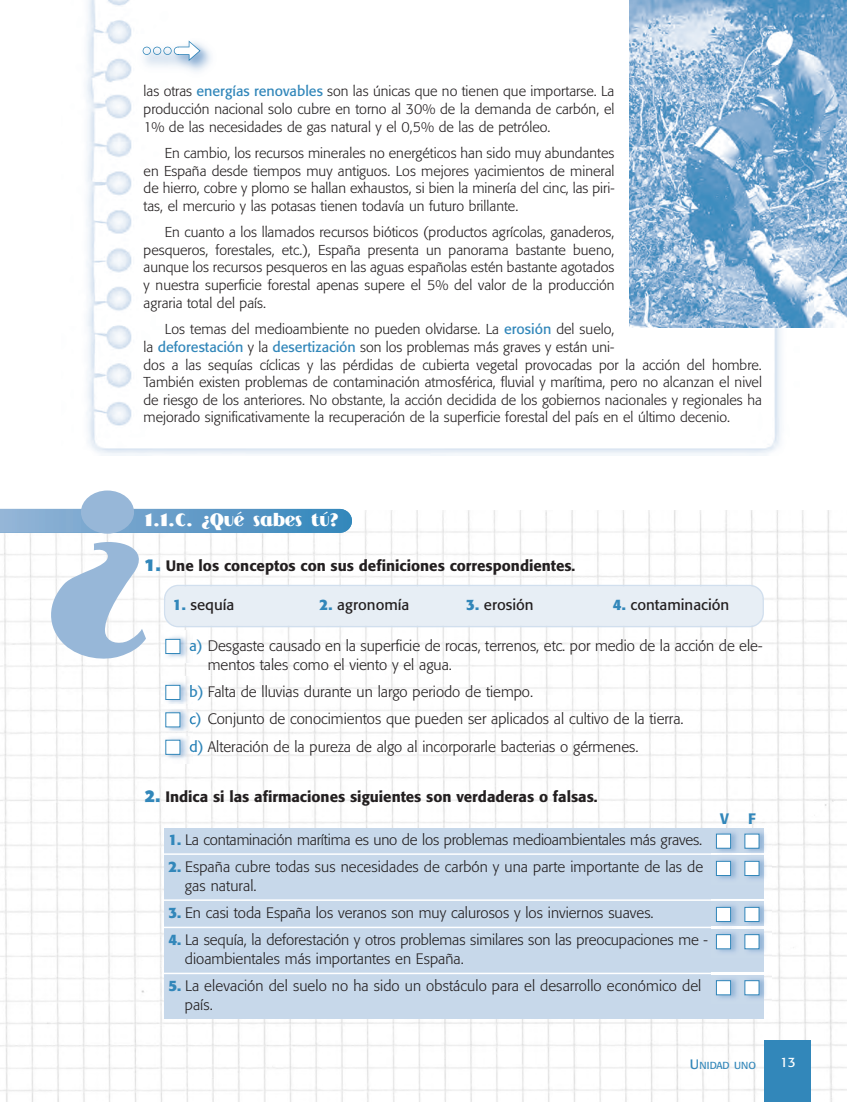
<style>
.page{position:relative;width:847px;height:1102px;background:#fff}
.page>*{position:absolute;margin:0;border:0;box-sizing:border-box;transform-origin:0 0}
.t1{font:700 264.3px "Camion";color:#97b7d8}
.t2{font:700 21px "Camion";color:#fff}
.t3{font:300 15px/18.8px "Formata";color:#231f20}
.t4{font:500 15px "Formata";color:#231f20}
.t5{font:15px "Formata";color:#231f20}
.t6{font:500 15px "Formata";color:#3287ba}
.t7{font:300 14.25px/17.7px "Formata";color:#231f20;text-align:justify}
.t8{font:13.5px "Formata";color:#fff}
.t9{font:10.2px "Formata";letter-spacing:.01em;color:#3287ba}
.s1{font-weight:400;color:#3287ba}
.s2{font-family:"Hammond";font-weight:400;font-size:18px;color:#3287ba}
.s3{font-weight:700;color:#3287ba}
.s4{font-size:13.5px}
</style>
<div class="page">
<img style="left:1px;top:510px;width:845px;height:591px">
<div style="left:764px;top:1040px;width:46px;height:61px;background:#3287ba"></div>
<img style="left:86px;top:0;width:719px;height:455px">
<svg style="left:339px;top:509px;width:13px;height:24px"></svg>
<div style="left:164px;top:828px;width:599px;height:190px;background:#c7d8ea"></div>
<hr style="left:164px;top:853px;width:599px;height:1px;background:#fff">
<hr style="left:164px;top:899px;width:599px;height:1px;background:#fff">
<hr style="left:164px;top:926px;width:599px;height:2px;background:#fff">
<hr style="left:164px;top:972px;width:599px;height:2px;background:#fff">
<img style="left:711px;top:825px;width:29px;height:27px">
<div style="left:716px;top:834px;width:14px;height:13px;background:#fff"></div>
<img style="left:743px;top:825px;width:28px;height:27px">
<div style="left:745px;top:834px;width:13px;height:13px;background:#fff"></div>
<div style="left:744px;top:833px;width:15px;height:15px;border:1px solid #3287ba"></div>
<img style="left:715px;top:859px;width:22px;height:20px">
<div style="left:716px;top:861px;width:14px;height:14px;background:#fff"></div>
<div style="left:716px;top:861px;width:14px;height:14px;border:1px solid #3287ba"></div>
<img style="left:744px;top:857px;width:27px;height:27px">
<svg style="left:711px;top:852px;width:60px;height:5px"></svg>
<div style="left:745px;top:861px;width:13px;height:14px;background:#fff"></div>
<div style="left:744px;top:861px;width:15px;height:14px;border:1px solid #3287ba"></div>
<img style="left:711px;top:900px;width:52px;height:25px">
<div style="left:716px;top:907px;width:14px;height:14px;background:#fff"></div>
<div style="left:716px;top:907px;width:14px;height:14px;border:1px solid #3287ba"></div>
<img style="left:763px;top:898px;width:8px;height:28px">
<div style="left:745px;top:907px;width:13px;height:14px;background:#fff"></div>
<div style="left:744px;top:907px;width:15px;height:14px;border:1px solid #3287ba"></div>
<img style="left:715px;top:932px;width:22px;height:20px">
<div style="left:716px;top:935px;width:14px;height:13px;background:#fff"></div>
<div style="left:716px;top:934px;width:14px;height:15px;border:1px solid #3287ba"></div>
<img style="left:744px;top:930px;width:27px;height:27px">
<svg style="left:711px;top:926px;width:60px;height:4px"></svg>
<div style="left:745px;top:935px;width:13px;height:13px;background:#fff"></div>
<div style="left:744px;top:934px;width:15px;height:15px;border:1px solid #3287ba"></div>
<img style="left:711px;top:974px;width:29px;height:25px">
<div style="left:716px;top:981px;width:14px;height:13px;background:#fff"></div>
<div style="left:716px;top:980px;width:14px;height:15px;border:1px solid #3287ba"></div>
<img style="left:743px;top:972px;width:28px;height:31px">
<svg style="left:743px;top:972px;width:20px;height:2px"></svg>
<div style="left:745px;top:981px;width:13px;height:13px;background:#fff"></div>
<div style="left:744px;top:980px;width:15px;height:15px;border:1px solid #3287ba"></div>
<img style="left:629px;top:0;width:217px;height:327px">
<img style="left:136px;top:34px;width:84px;height:46px">
<img style="left:168px;top:35px;width:44px;height:38px">
<svg style="left:174px;top:40px;width:26px;height:21px"></svg>
<div style="left:153px;top:47px;width:8px;height:8px;border:2px solid #3287ba;border-radius:50%"></div>
<div style="left:143px;top:47px;width:8px;height:8px;border:2px solid #3287ba;border-radius:50%"></div>
<div style="left:163px;top:47px;width:9px;height:8px;border:2px solid #3287ba;border-radius:50%"></div>
<div style="left:164px;top:585px;width:599px;height:42px;background:#e7eef5"></div>
<img style="left:161px;top:630px;width:32px;height:32px">
<svg style="left:190px;top:641px;width:3px;height:11px"></svg>
<div style="left:166px;top:639px;width:13px;height:14px;background:#fff"></div>
<div style="left:165px;top:639px;width:15px;height:15px;border:1px solid #3287ba"></div>
<img style="left:161px;top:676px;width:32px;height:87px">
<svg style="left:190px;top:685px;width:3px;height:13px"></svg>
<div style="left:166px;top:685px;width:13px;height:14px;background:#fff"></div>
<div style="left:165px;top:685px;width:15px;height:15px;border:1px solid #3287ba"></div>
<svg style="left:190px;top:715px;width:3px;height:10px"></svg>
<div style="left:166px;top:713px;width:13px;height:13px;background:#fff"></div>
<div style="left:165px;top:712px;width:15px;height:15px;border:1px solid #3287ba"></div>
<svg style="left:190px;top:743px;width:3px;height:10px"></svg>
<div style="left:166px;top:740px;width:13px;height:14px;background:#fff"></div>
<div style="left:165px;top:739px;width:15px;height:15px;border:1px solid #3287ba"></div>
<p class="t7" style="left:143px;top:84px;width:472px">las otras <span class="s1">energías renovables</span> son las únicas que no tienen que importarse. La producción nacional solo cubre en torno al 30% de la demanda de carbón, el 1% de las necesidades de gas natural y el 0,5% de las de petróleo.</p>
<p class="t7" style="left:144px;top:145px;width:472px;text-indent:21px">En cambio, los recursos minerales no energéticos han sido muy abun dantes en España desde tiempos muy antiguos. Los mejores yacimientos de mineral de hierro, cobre y plomo se hallan exhaustos, si bien la minería del cinc, las piri&shy;tas, el mercurio y las potasas tienen todavía un futuro brillante.</p>
<p class="t7" style="left:144px;top:224px;width:472px;text-indent:21px">En cuanto a los llamados recursos bióticos (productos agrícolas, ganaderos, pesqueros, forestales, etc.), España presenta un panorama bastante bueno, aunque los recursos pesqueros en las aguas españolas estén bastante agotados y nuestra superficie forestal apenas supere el 5% del valor de la producción agraria total del país.</p>
<p class="t7" style="left:143px;top:321px;width:619px;text-align:left;text-indent:21px">Los temas del medioambiente no pueden olvidarse. La <span class="s1">erosión</span> del suelo,<br>la <span class="s1">deforestación</span> y la <span class="s1">desertización</span> son los problemas más graves y están uni-<br>dos a las sequías cíclicas y las pérdidas de cubierta vegetal provocadas por la acción del hombre.<br>También existen problemas de contaminación atmosférica, fluvial y marítima, pero no alcanzan el nivel de riesgo de los anteriores. No obstante, la acción decidida de los gobiernos nacionales y regionales ha mejorado significativamente la recuperación de la superficie forestal del país en el último decenio.</p>
<h1 class="t1" style="left:48px;top:373px;width:102px">¿</h1>
<h2 class="t2" style="left:145px;top:507px;width:195px">1.1.C. ¿Qué sabes tú?</h2>
<p class="t4" style="left:145px;top:559px;width:432px"><span class="s2">1.</span> Une los conceptos con sus definiciones correspondientes.</p>
<p class="t5" style="left:173px;top:598px;width:63px"><span class="s3">1.</span> sequía</p>
<p class="t5" style="left:319px;top:598px;width:91px"><span class="s3">2.</span> agronomía</p>
<p class="t5" style="left:466px;top:598px;width:69px"><span class="s3">3.</span> erosión</p>
<p class="t5" style="left:612px;top:598px;width:118px"><span class="s3">4.</span> contaminación</p>
<p class="t3" style="left:208px;top:637px;width:556px;text-indent:-19px"><span class="s1">a)</span> Desgaste causado en la superficie de rocas, terrenos, etc. por medio de la acción de ele&shy;mentos tales como el viento y el agua.</p>
<p class="t3" style="left:189px;top:679px;width:496px;line-height:27.5px"><span class="s1">b)</span> Falta de lluvias durante un largo periodo de tiempo.<br><span class="s1">c)</span> Conjunto de conocimientos que pueden ser aplicados al cultivo de la tierra. <span class="s1">d)</span> Alteración de la pureza de algo al incorporarle bacterias o gérmenes.</p>
<p class="t4" style="left:144px;top:790px;width:455px"><span class="s2">2.</span> Indica si las afirmaciones siguientes son verdaderas o falsas.</p>
<p class="t3" style="left:168px;top:831px;width:535px"><span class="s3">1.</span> La contaminación marítima es uno de los problemas medioambientales más graves.</p>
<p class="t3" style="left:185px;top:858px;width:519px;text-indent:-17px"><span class="s3">2.</span> España cubre todas sus necesidades de carbón y una parte importante de las de gas natural.</p>
<p class="t3" style="left:168px;top:904px;width:486px"><span class="s3">3.</span> En casi toda España los veranos son muy calurosos y los inviernos suaves.</p>
<p class="t3" style="left:185px;top:932px;width:524px;text-indent:-17px"><span class="s3">4.</span> La sequía, la deforestación y otros problemas similares son las preocupaciones me - dioambientales más importantes en España.</p>
<p class="t3" style="left:185px;top:978px;width:518px;text-indent:-17px"><span class="s3">5.</span> La elevación del suelo no ha sido un obstáculo para el desarrollo económico del país.</p>
<p class="t6" style="left:719px;top:812px;width:10px">V</p>
<p class="t6" style="left:747px;top:812px;width:9px">F</p>
<p class="t9" style="left:689px;top:1061px;width:68px"><span class="s4">U</span>NIDAD UNO</p>
<p class="t8" style="left:779px;top:1056px;width:17px">13</p>
</div>
